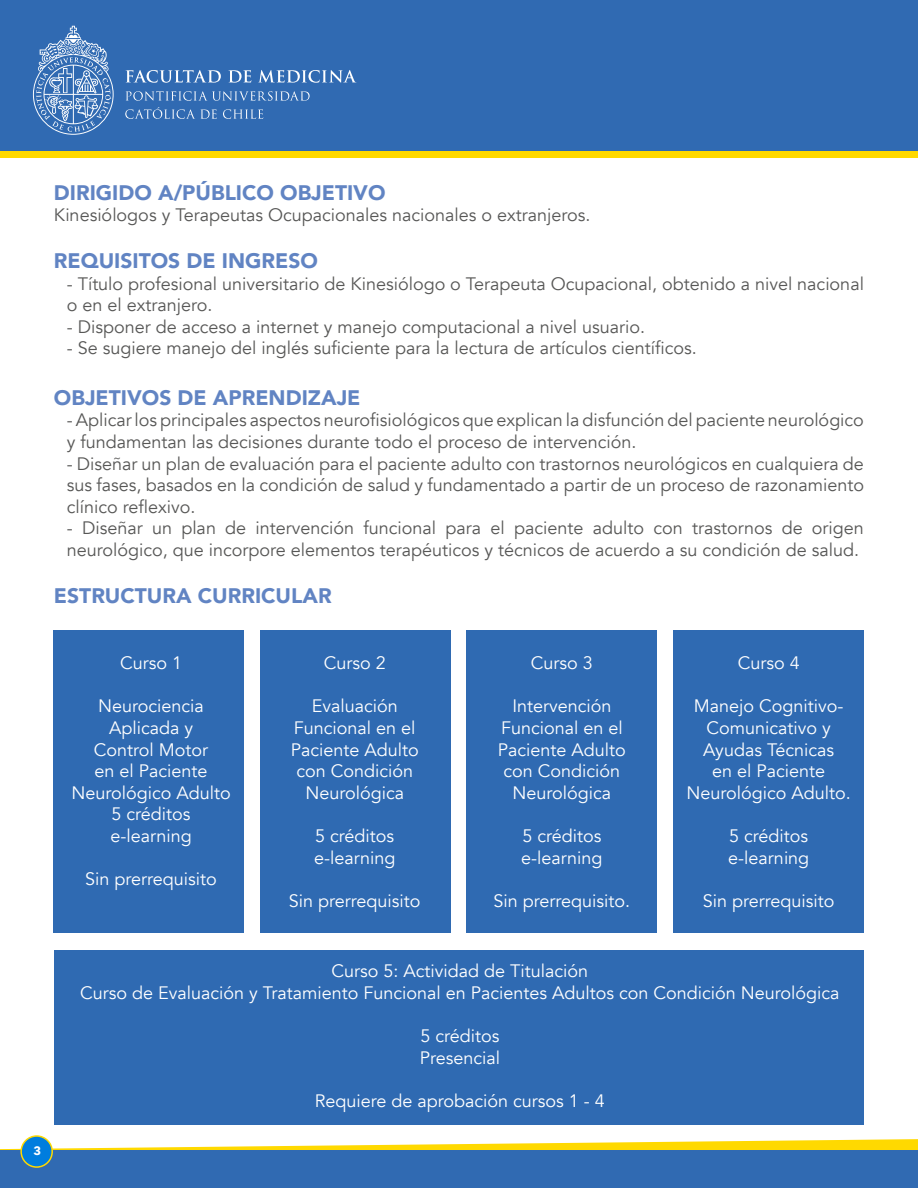
<style>
.page{position:relative;width:918px;height:1188px;background:#fff}
.page>*{position:absolute;margin:0;border:0;box-sizing:border-box;transform-origin:0 0}
.t1{font:900 21px "Avenir";color:#6184c3}
.t2{font:18px/21.6px "Avenir";color:#575756}
.t3{font:18px/21.6px "Avenir";color:#fff;text-align:center}
.t4{font:700 12px "Avenir Next";color:#fff}
</style>
<div class="page">
<div style="left:53px;top:630px;width:191px;height:303px;background:#2f6ab2"></div>
<div style="left:260px;top:630px;width:190px;height:303px;background:#2f6ab2"></div>
<div style="left:54px;top:950px;width:810px;height:174px;background:#2f6ab2"></div>
<div style="left:467px;top:630px;width:190px;height:303px;background:#2f6ab2"></div>
<div style="left:673px;top:630px;width:191px;height:303px;background:#2f6ab2"></div>
<div style="left:0;top:0;width:918px;height:153px;background:#306ab2"></div>
<svg style="left:0;top:1137px;width:918px;height:13px"></svg>
<div style="left:0;top:1150px;width:918px;height:38px;background:#306ab2"></div>
<svg style="left:33px;top:26px;width:81px;height:109px"></svg>
<svg style="left:126px;top:70px;width:95px;height:13px"></svg>
<svg style="left:228px;top:70px;width:23px;height:13px"></svg>
<svg style="left:258px;top:70px;width:98px;height:13px"></svg>
<svg style="left:126px;top:91px;width:184px;height:10px"></svg>
<svg style="left:125px;top:107px;width:92px;height:12px"></svg>
<svg style="left:223px;top:109px;width:40px;height:10px"></svg>
<div style="left:0;top:151px;width:918px;height:7px;background:#ffd900"></div>
<div style="left:21px;top:1136px;width:31px;height:31px;background:#007dde;border-radius:50%"></div>
<div style="left:20px;top:1135px;width:33px;height:33px;border:2px solid #ffd900;border-radius:50%"></div>
<p class="t1" style="left:54px;top:174px;width:333px">DIRIGIDO A/PÚBLICO OBJETIVO</p>
<p class="t2" style="left:54px;top:205px;width:538px">Kinesiólogos y Terapeutas Ocupacionales nacionales o extranjeros.</p>
<p class="t1" style="left:54px;top:243px;width:265px">REQUISITOS DE INGRESO</p>
<p class="t2" style="left:67px;top:273px;width:799px">- Título profesional universitario de Kinesiólogo o Terapeuta Ocupacional, obtenido a nivel nacional o en el extranjero.</p>
<p class="t2" style="left:67px;top:316px;width:580px">- Disponer de acceso a internet y manejo computacional a nivel usuario.</p>
<p class="t2" style="left:67px;top:338px;width:631px">- Se sugiere manejo del inglés suficiente para la lectura de artículos científicos.</p>
<p class="t1" style="left:54px;top:379px;width:308px">OBJETIVOS DE APRENDIZAJE</p>
<p class="t2" style="left:67px;top:410px;width:799px">- Aplicar los principales aspectos neurofisiológicos que explican la disfunción del paciente neurológico y fundamentan las decisiones durante todo el proceso de intervención.</p>
<p class="t2" style="left:67px;top:453px;width:799px;text-align:justify">- Diseñar un plan de evaluación para el paciente adulto con trastornos neurológicos en cualquiera de sus fases, basados en la condición de salud y fundamentado a partir de un proceso de razonamiento clínico reflexivo.</p>
<p class="t2" style="left:67px;top:518px;width:799px">- Diseñar un plan de intervención funcional para el paciente adulto con trastornos de origen neurológico, que incorpore elementos terapéuticos y técnicos de acuerdo a su condición de salud.</p>
<p class="t1" style="left:54px;top:577px;width:279px">ESTRUCTURA CURRICULAR</p>
<p class="t4" style="left:34px;top:1140px;width:9px">3</p>
<p class="t3" style="left:120px;top:653px;width:64px">Curso 1</p>
<p class="t3" style="left:71px;top:696px;width:161px">Neurociencia<br>Aplicada y<br>Control Motor<br>en el Paciente<br>Neurológico Adulto<br>5 créditos e-learning</p>
<p class="t3" style="left:85px;top:869px;width:133px">Sin prerrequisito</p>
<p class="t3" style="left:324px;top:653px;width:64px">Curso 2</p>
<p class="t3" style="left:291px;top:696px;width:129px">Evaluación<br>Funcional en el<br>Paciente Adulto con Condición<br>Neurológica</p>
<p class="t3" style="left:314px;top:825px;width:83px;text-align:left">5 créditos e-learning</p>
<p class="t3" style="left:289px;top:890px;width:133px">Sin prerrequisito</p>
<p class="t3" style="left:531px;top:653px;width:64px">Curso 3</p>
<p class="t3" style="left:498px;top:696px;width:129px">Intervención<br>Funcional en el<br>Paciente Adulto con Condición<br>Neurológica</p>
<p class="t3" style="left:521px;top:825px;width:83px;text-align:left">5 créditos e-learning</p>
<p class="t3" style="left:494px;top:890px;width:138px">Sin prerrequisito.</p>
<p class="t3" style="left:738px;top:653px;width:64px">Curso 4</p>
<p class="t3" style="left:687px;top:696px;width:166px">Manejo Cognitivo-<br>Comunicativo y<br>Ayudas Técnicas<br>en el Paciente<br>Neurológico Adulto.</p>
<p class="t3" style="left:728px;top:825px;width:83px;text-align:left">5 créditos e-learning</p>
<p class="t3" style="left:703px;top:890px;width:133px">Sin prerrequisito</p>
<p class="t3" style="left:80px;top:961px;width:761px">Curso 5: Actividad de Titulación<br>Curso de Evaluación y Tratamiento Funcional en Pacientes Adultos con Condición Neurológica</p>
<p class="t3" style="left:420px;top:1026px;width:82px;text-align:left">5 créditos<br>Presencial</p>
<p class="t3" style="left:315px;top:1090px;width:292px">Requiere de aprobación cursos 1 - 4</p>
</div>
